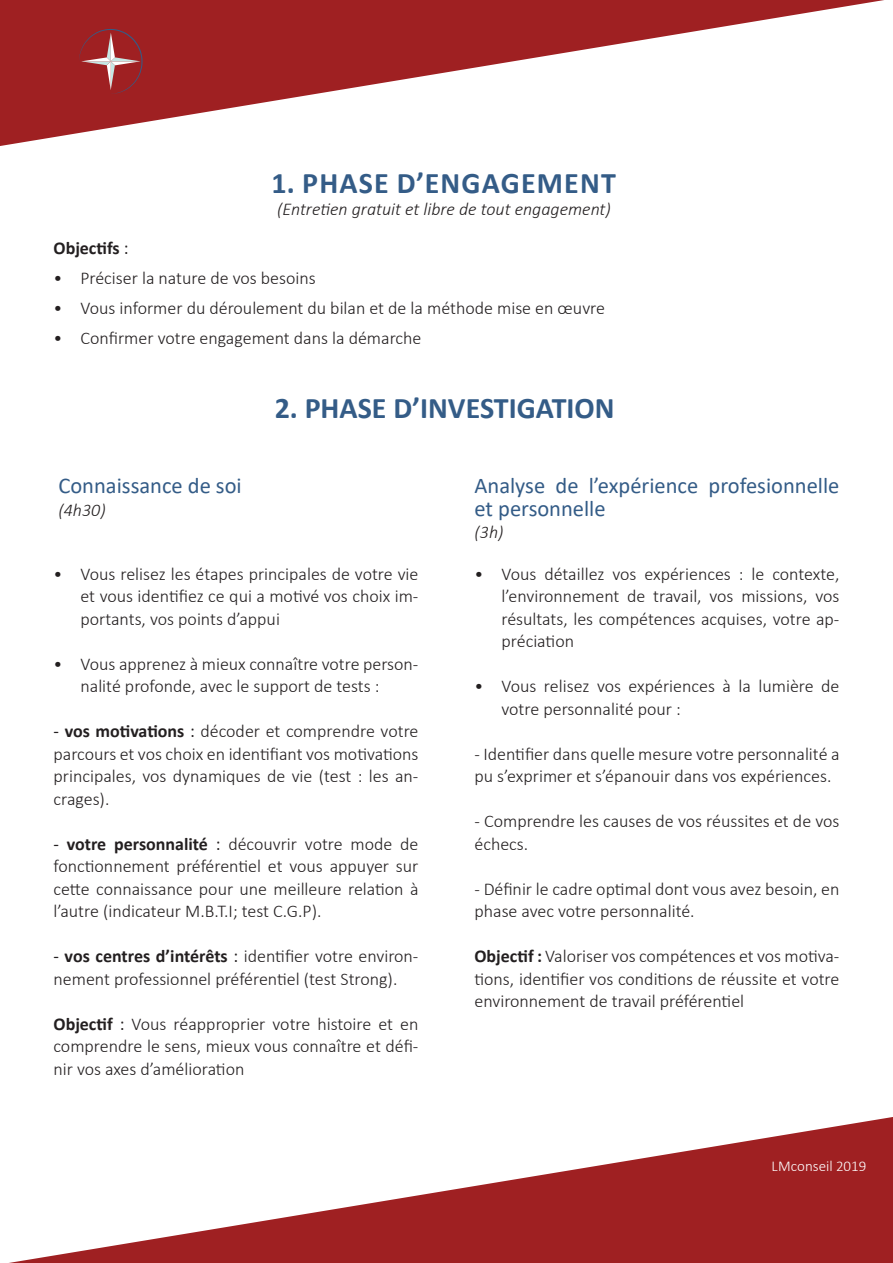
<style>
.page{position:relative;width:893px;height:1263px;background:#fff}
.page>*{position:absolute;margin:0;border:0;box-sizing:border-box;transform-origin:0 0}
.t1{font:700 30px "Calibri";color:#345c87}
.t2{font:700 30px "Calibri";letter-spacing:.04em;color:#345c87}
.t3{font:22.5px/22.5px "Calibri";color:#345c87}
.t4{font:300 18px/22.5px "Calibri";color:#231f20;text-align:justify}
.t5{font:italic 300 18px "Calibri";color:#231f20}
.t6{font:700 18px "Calibri";color:#231f20}
.t7{font:300 15px "Calibri";letter-spacing:.005em;color:#fff}
.s1{font-weight:400}
.s2{font-weight:700}
</style>
<div class="page">
<svg style="left:0;top:0;width:884px;height:146px"></svg>
<svg style="left:9px;top:1117px;width:884px;height:146px"></svg>
<svg style="left:79px;top:29px;width:64px;height:65px;background:#a3383a"></svg>
<p class="t2" style="left:272px;top:162px;width:346px">1. PHASE D’ENGAGEMENT</p>
<p class="t5" style="left:277px;top:198px;width:335px">(Entretien gratuit et libre de tout engagement)</p>
<p class="t6" style="left:54px;top:236px;width:77px">Objectifs <span class="s1">:</span></p>
<p class="t4" style="left:54px;top:267px;width:264px">• Préciser la nature de vos besoins</p>
<p class="t4" style="left:54px;top:297px;width:553px">• Vous informer du déroulement du bilan et de la méthode mise en œuvre</p>
<p class="t4" style="left:54px;top:327px;width:369px">• Confirmer votre engagement dans la démarche</p>
<p class="t3" style="left:58px;top:474px;width:185px">Connaissance de soi</p>
<p class="t5" style="left:58px;top:499px;width:49px">(4h30)</p>
<p class="t1" style="left:275px;top:387px;width:341px">2. PHASE D’INVESTIGATION</p>
<p class="t3" style="left:474px;top:474px;width:366px">Analyse de l’expérience profesionnelle et personnelle</p>
<p class="t5" style="left:474px;top:521px;width:31px">(3h)</p>
<p class="t4" style="left:81px;top:562px;width:339px;text-indent:-27px">• Vous relisez les étapes principales de votre vie et vous identifiez ce qui a motivé vos choix im&shy;portants, vos points d’appui</p>
<p class="t4" style="left:81px;top:652px;width:339px;text-indent:-27px">• Vous apprenez à mieux connaître votre person&shy;nalité profonde, avec le support de tests :</p>
<p class="t4" style="left:54px;top:720px;width:366px"><span class="s1">-</span> <span class="s2">vos motivations</span> <span class="s1">:</span> décoder et comprendre votre parcours et vos choix en identifiant vos motivations principales, vos dynamiques de vie (test : les an&shy;crages).</p>
<p class="t4" style="left:54px;top:832px;width:366px"><span class="s1">-</span> <span class="s2">votre personnalité</span> <span class="s1">:</span> découvrir votre mode de fonctionnement préférentiel et vous appuyer sur cette connaissance pour une meilleure relation à l’autre (indicateur M.B.T.I; test C.G.P).</p>
<p class="t4" style="left:54px;top:945px;width:366px"><span class="s1">-</span> <span class="s2">vos centres d’intérêts</span> <span class="s1">:</span> identifier votre environ&shy;nement professionnel préférentiel (test Strong).</p>
<p class="t4" style="left:54px;top:1012px;width:366px"><span class="s2">Objectif</span> <span class="s1">:</span> Vous réapproprier votre histoire et en comprendre le sens, mieux vous connaître et défi&shy;nir vos axes d’amélioration</p>
<p class="t4" style="left:501px;top:562px;width:339px;text-indent:-27px">• Vous détaillez vos expériences : le contexte, l’environnement de travail, vos missions, vos résultats, les compétences acquises, votre ap&shy;préciation</p>
<p class="t4" style="left:501px;top:675px;width:339px;text-indent:-27px">• Vous relisez vos expériences à la lumière de votre personnalité pour :</p>
<p class="t4" style="left:474px;top:742px;width:366px">- Identifier dans quelle mesure votre personnalité a pu s’exprimer et s’épanouir dans vos expériences.</p>
<p class="t4" style="left:474px;top:810px;width:366px">- Comprendre les causes de vos réussites et de vos échecs.</p>
<p class="t4" style="left:474px;top:877px;width:366px">- Définir le cadre optimal dont vous avez besoin, en phase avec votre personnalité.</p>
<p class="t4" style="left:474px;top:945px;width:366px"><span class="s2">Objectif :</span> Valoriser vos compétences et vos motiva&shy;tions, identifier vos conditions de réussite et votre environnement de travail préférentiel</p>
<p class="t7" style="left:772px;top:1156px;width:96px">LMconseil 2019</p>
</div>
